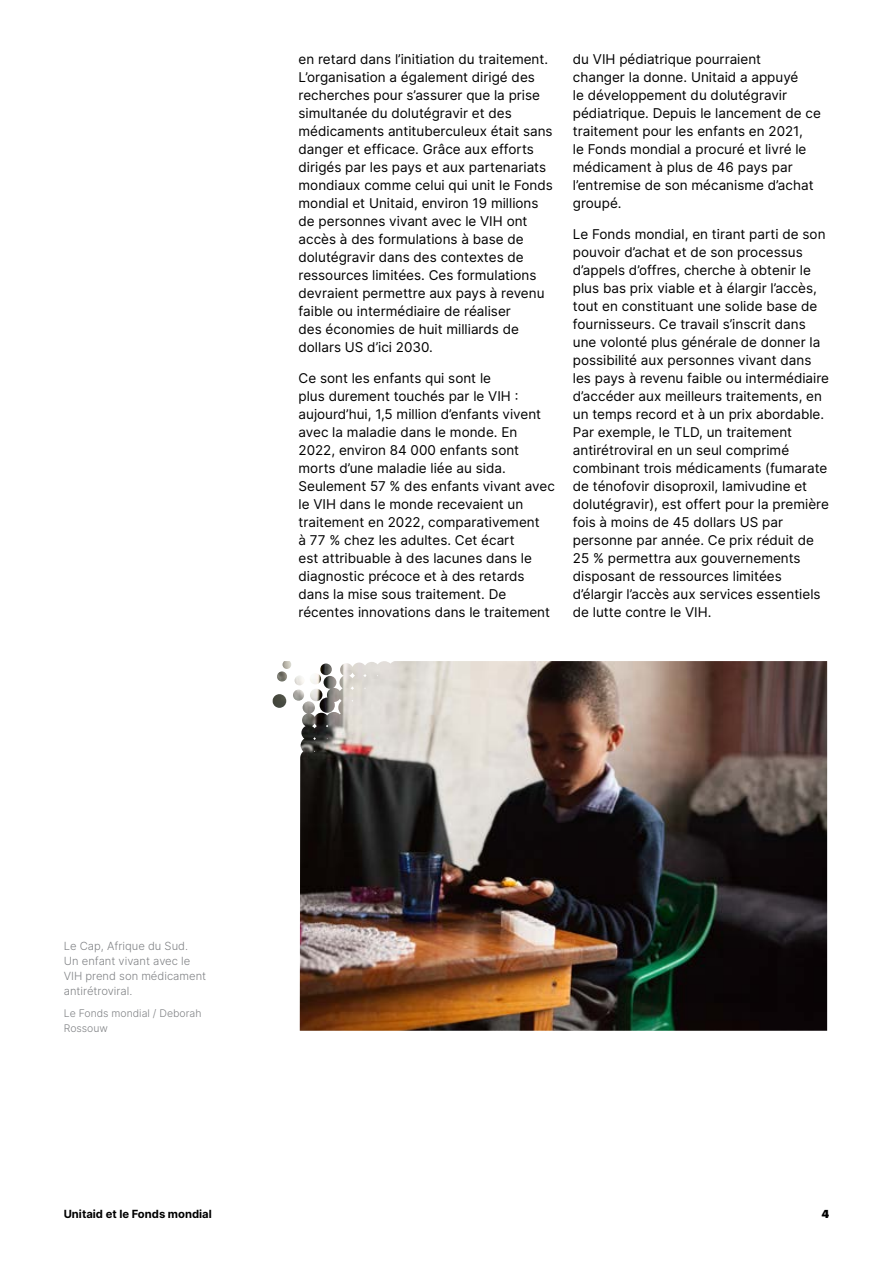
<style>
.page{position:relative;width:893px;height:1263px;background:#fff}
.page>*{position:absolute;margin:0;border:0;box-sizing:border-box;transform-origin:0 0}
.t1{font:13.5px/18px "Inter";color:#000}
.t2{font:300 11.25px/15px "Inter";color:#808285}
.t3{font:700 11.25px "Inter";color:#000}
.t4{font:800 11.25px "Object Sans";color:#000}
.t5{font:300 10.5px/15px "Inter";color:#808285}
</style>
<div class="page">
<img style="left:283px;top:661px;width:544px;height:370px">
<p class="t1" style="left:299px;top:50px;width:256px">en retard dans l’initiation du traitement.<br>L’organisation a également dirigé des recherches pour s’assurer que la prise simultanée du dolutégravir et des médicaments antituberculeux était sans danger et efficace. Grâce aux efforts dirigés par les pays et aux partenariats mondiaux comme celui qui unit le Fonds mondial et Unitaid, environ 19 millions de personnes vivant avec le VIH ont accès à des formulations à base de dolutégravir dans des contextes de ressources limitées. Ces formulations devraient permettre aux pays à revenu faible ou intermédiaire de réaliser<br>des économies de huit milliards de dollars US d’ici 2030.</p>
<p class="t1" style="left:299px;top:369px;width:258px">Ce sont les enfants qui sont le<br>plus durement touchés par le VIH : aujourd’hui, 1,5 million d’enfants vivent avec la maladie dans le monde. En 2022, environ 84 000 enfants sont morts d’une maladie liée au sida.<br>Seulement 57 % des enfants vivant avec le VIH dans le monde recevaient un traitement en 2022, comparativement<br>à 77 % chez les adultes. Cet écart<br>est attribuable à des lacunes dans le diagnostic précoce et à des retards dans la mise sous traitement. De récentes innovations dans le traitement</p>
<p class="t1" style="left:573px;top:50px;width:250px">du VIH pédiatrique pourraient<br>changer la donne. Unitaid a appuyé<br>le développement du dolutégravir pédiatrique. Depuis le lancement de ce traitement pour les enfants en 2021,<br>le Fonds mondial a procuré et livré le médicament à plus de 46 pays par l’entremise de son mécanisme d’achat groupé.</p>
<p class="t1" style="left:573px;top:224px;width:258px">Le Fonds mondial, en tirant parti de son pouvoir d’achat et de son processus d’appels d’offres, cherche à obtenir le plus bas prix viable et à élargir l’accès, tout en constituant une solide base de fournisseurs. Ce travail s’inscrit dans une volonté plus générale de donner la possibilité aux personnes vivant dans les pays à revenu faible ou intermédiaire d’accéder aux meilleurs traitements, en un temps record et à un prix abordable.<br>Par exemple, le TLD, un traitement antirétroviral en un seul comprimé combinant trois médicaments (fumarate de ténofovir disoproxil, lamivudine et dolutégravir), est offert pour la première fois à moins de 45 dollars US par personne par année. Ce prix réduit de 25 % permettra aux gouvernements disposant de ressources limitées d’élargir l’accès aux services essentiels de lutte contre le VIH.</p>
<p class="t2" style="left:64px;top:938px;width:144px">Le Cap, Afrique du Sud.<br>Un enfant vivant avec le<br>VIH prend son médicament antirétroviral.</p>
<p class="t5" style="left:64px;top:1005px;width:139px">Le Fonds mondial / Deborah<br>Rossouw</p>
<p class="t3" style="left:64px;top:1205px;width:150px">Unitaid et le Fonds mondial</p>
<p class="t4" style="left:822px;top:1207px;width:9px">4</p>
</div>
